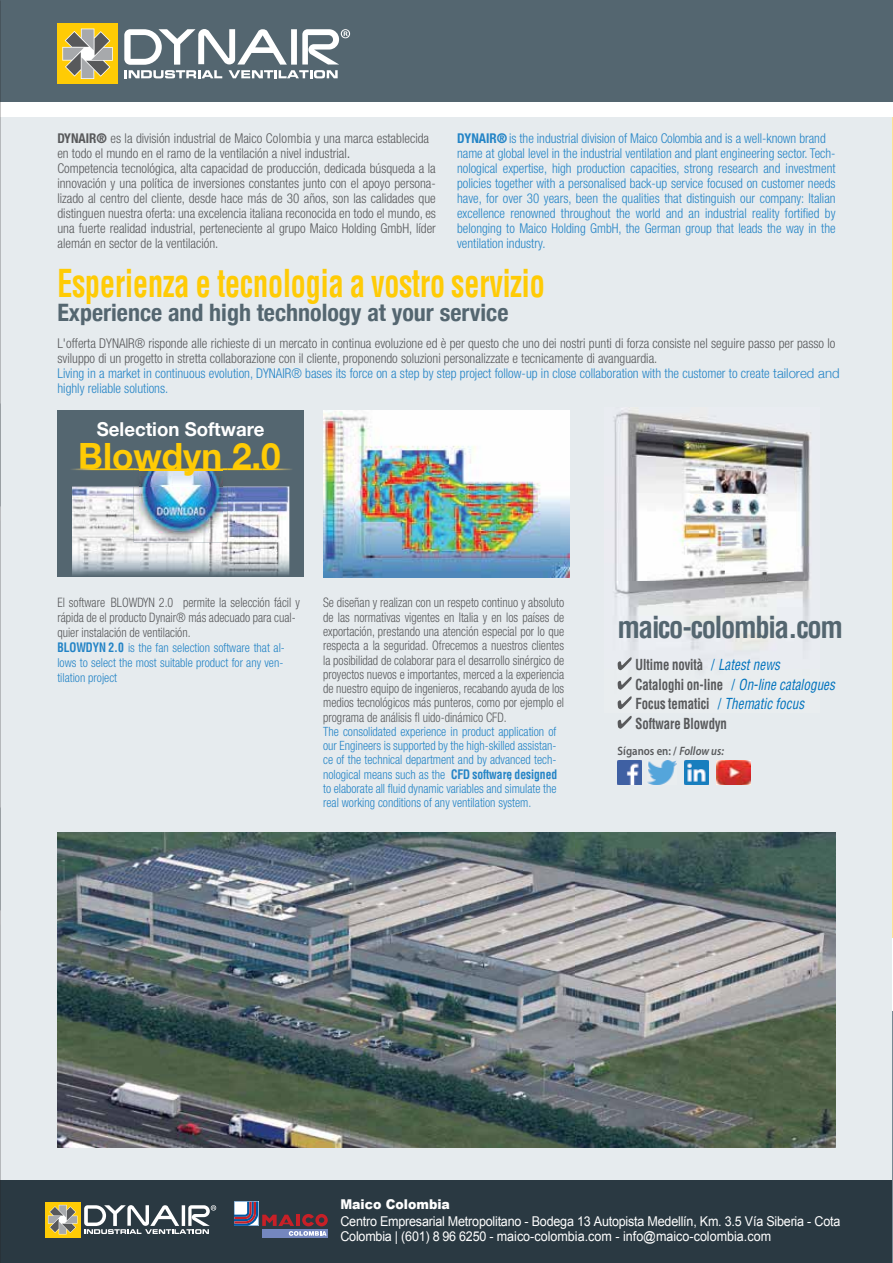
<style>
.page{position:relative;width:893px;height:1263px;background:#e6ebee}
.page>*{position:absolute;margin:0;border:0;box-sizing:border-box;transform-origin:0 0}
.t1{font:700 condensed 37.5px "Helvetica";color:#ffcb05;scale:.83 1}
.t2{font:700 36.15px "Helvetica Neue";color:#ffcb05}
.t3{font:700 condensed 29.7px "Helvetica";letter-spacing:-.04em;color:#546670}
.t4{font:700 condensed 24px "Helvetica Neue";color:#546670}
.t5{font:700 19.2px "Helvetica Neue";color:#fff}
.t6{font:700 condensed 14.85px/19.5px "Helvetica";color:#58595b;scale:.89 1}
.t7{font:italic condensed 14.85px "Helvetica LT Std";color:#0072bc;scale:.89 1}
.t8{font:300 condensed 13.5px/15px "Helvetica Neue LT Std";color:#58595b}
.t9{font:300 condensed 13.5px/15px "Helvetica Neue LT Std";color:#2484c6;text-align:justify;scale:.96 1}
.t10{font:300 condensed 13.5px "Helvetica Neue LT Std";color:#2484c6}
.t11{font:13.5px/15px "Arial";letter-spacing:-.015em;color:#fff;scale:.93 1}
.t12{font:900 13.5px "Arial";color:#fff;scale:.93 1}
.t13{font:300 condensed 13.2px/14.2px "Helvetica Neue LT Std";color:#58595b;text-align:justify;scale:.91 1}
.t14{font:300 condensed 13.05px/15px "Helvetica Neue LT Std";color:#58595b;scale:.92 1}
.t15{font:300 condensed 12.75px/14.2px "Helvetica Neue LT Std";color:#2484c6;scale:.94 1}
.t16{font:700 condensed 12.75px "Helvetica";color:#2484c6;scale:.94 1}
.t17{font:300 condensed 12.3px/15px "Helvetica Neue LT Std";color:#2484c6}
.t18{font:600 12.15px "Myriad Pro";color:#58595b;scale:.89 1}
.s1{font-family:"Helvetica Neue LT Pro";font-weight:700}
.s2{font-family:"Helvetica Neue";font-stretch:normal}
.s3{font-family:"Helvetica Neue LT Pro";font-weight:700;color:#2384c6}
.s4{font-family:"Helvetica";font-weight:700;font-size:12.75px}
.s5{font-weight:400;color:#0072bc}
.s6{font-family:"Helvetica LT Std";font-weight:400;font-style:italic;color:#0072bc}
.s7{font-family:"Helvetica";font-weight:700;font-style:normal;color:#58595b}
.s8{font-family:"Helvetica";font-style:normal}
.s9{font-style:italic}
</style>
<div class="page">
<div style="left:0;top:1180px;width:893px;height:83px;background:#2a3942"></div>
<div style="left:0;top:0;width:893px;height:102px;background:#546670"></div>
<div style="left:0;top:102px;width:893px;height:15px;background:#fff"></div>
<img style="left:323px;top:410px;width:247px;height:167px">
<div style="left:57px;top:24px;width:61px;height:60px;background:#ffcb05"></div>
<svg style="left:62px;top:29px;width:51px;height:50px"></svg>
<svg style="left:124px;top:29px;width:226px;height:49px"></svg>
<img style="left:614px;top:408px;width:197px;height:302px">
<svg style="left:618px;top:657px;width:14px;height:13px"></svg>
<svg style="left:618px;top:677px;width:14px;height:13px"></svg>
<svg style="left:618px;top:696px;width:14px;height:13px"></svg>
<svg style="left:618px;top:716px;width:14px;height:13px"></svg>
<div style="left:57px;top:410px;width:247px;height:167px;background:#546670"></div>
<svg style="left:72px;top:486px;width:218px;height:90px;background:#c3c8d2"></svg>
<img style="left:134px;top:470px;width:93px;height:72px">
<img style="left:139px;top:470px;width:83px;height:62px">
<img style="left:139px;top:486px;width:83px;height:1px">
<svg style="left:71px;top:468px;width:221px;height:2px"></svg>
<img style="left:57px;top:832px;width:779px;height:315px">
<img style="left:684px;top:761px;width:24px;height:23px">
<img style="left:618px;top:761px;width:23px;height:23px">
<img style="left:648px;top:761px;width:29px;height:23px">
<img style="left:717px;top:761px;width:33px;height:23px">
<div style="left:45px;top:1202px;width:35px;height:35px;background:#ffcb05"></div>
<svg style="left:48px;top:1205px;width:29px;height:29px"></svg>
<svg style="left:84px;top:1205px;width:132px;height:29px"></svg>
<div style="left:262px;top:1229px;width:65px;height:9px;background:#7487bf"></div>
<svg style="left:234px;top:1201px;width:94px;height:35px"></svg>
<p class="t8" style="left:57px;top:131px;width:373px"><span class="s1">DYNAIR®</span> es la división industrial de Maico Colombia y una marca establecida en todo el mundo en el ramo de la ventilación a nivel industria<span class="s2">l.</span></p>
<p class="t9" style="left:457px;top:131px;width:385px"><span class="s3">DYNAIR®</span>is the industrial division of Maico Colombia and is a well-known brand</p>
<p class="t8" style="left:57px;top:161px;width:380px;text-align:justify">Competencia tecnológica, alta capacidad de producción, dedicada búsqueda a la innovación y una política de inversiones constantes junto con el apoyo persona&shy;lizado al centro del cliente, desde hace más de 30 años, son las calidades que distinguen nuestra oferta: una excelencia italiana reconocida en todo el mundo, es una fuerte realidad industrial, perteneciente al grupo Maico Holding GmbH, líder alemán en sector de la ventilación.</p>
<p class="t9" style="left:457px;top:146px;width:396px">name at global level in the industrial ventilation and plant engineering sector. Tech&shy;nological expertise, high production capacities, strong research and investment policies together with a personalised back-up service focused on customer needs have, for over 30 years, been the qualities that distinguish our company: Italian excellence renowned throughout the world and an industrial reality fortified by belonging to Maico Holding GmbH, the German group that leads the way in the ventilation industry.</p>
<h1 class="t1" style="left:57px;top:261px;width:589px">Esperienza e tecnologia a vostro servizio</h1>
<h3 class="t4" style="left:57px;top:292px;width:453px">Experience and high technology at your service</h3>
<p class="t8" style="left:57px;top:335px;width:779px">L'offerta DYNAIR® risponde alle richieste di un mercato in continua evoluzione ed è per questo che uno dei nostri punti di forza consiste nel seguire passo per passo lo sviluppo di un progetto in stretta collaborazione con il cliente, proponendo soluzioni personalizzate e tecnicamente di avanguardia.</p>
<p class="t10" style="left:57px;top:380px;width:112px">highly reliable solutions.</p>
<p class="t10" style="left:57px;top:365px;width:784px">Living in a market in continuous evolution, DYNAIR® bases its force on a step by step project follow-up in close collaboration with the customer to create <span class="s2">tailored and</span></p>
<h3 class="t5" style="left:97px;top:414px;width:169px">Selection Software</h3>
<h2 class="t2" style="left:78px;top:428px;width:204px">Blowdyn 2.0</h2>
<p class="t14" style="left:57px;top:595px;width:265px">El software BLOWDYN 2.0 permite la selección fácil y rápida de el producto Dynair® más adecuado para cual&shy;quier instalación de ventilación.</p>
<p class="t17" style="left:57px;top:640px;width:229px"><span class="s4">BLOWDYN 2.0</span> is the fan selection software that al&shy;lows to select the most suitable product for any ven&shy;tilation project</p>
<p class="t13" style="left:323px;top:595px;width:266px">Se diseñan y realizan con un respeto continuo y absoluto de las normativas vigentes en Italia y en los países de exportación, prestando una atención especial por lo que respecta a la seguridad. Ofrecemos a nuestros clientes la posibilidad de colaborar para el desarrollo sinérgico de proyectos nuevos e importantes, merced a la experiencia de nuestro equipo de ingenieros, recabando ayuda de los medios tecnológicos más punteros, como por ejemplo el programa de análisis fl uido-dinámico CFD.</p>
<p class="t15" style="left:323px;top:724px;width:250px">The consolidated experience in product application of our Engineers is supported by the high-skilled assistan&shy;ce of the technical department and by advanced tech&shy;nological means such as the<br>to elaborate all fluid dynamic variables and simulate the real working conditions of any ventilation system.</p>
<p class="t16" style="left:451px;top:766px;width:114px">CFD software, designed</p>
<h3 class="t3" style="left:618px;top:609px;width:227px">maico-colombia.com</h3>
<p class="t6" style="left:635px;top:655px;width:164px">Ultime novità <span class="s5">/</span> <span class="s6">Latest news</span></p>
<p class="t7" style="left:635px;top:675px;width:226px"><span class="s7">Cataloghi on-line</span> <span class="s8">/</span> On-line catalogues</p>
<p class="t6" style="left:635px;top:694px;width:191px">Focus tematici <span class="s5">/</span> <span class="s6">Thematic focus<br></span>Software Blowdyn</p>
<p class="t18" style="left:618px;top:743px;width:121px">Síganos en: / <span class="s9">Follow us:</span></p>
<p class="t12" style="left:340px;top:1195px;width:119px">Maico Colombia</p>
<p class="t11" style="left:340px;top:1214px;width:539px">Centro Empresarial Metropolitano - Bodega 13 Autopista Medellín, Km. 3.5 Vía Siberia - Cota<br>Colombia | (601) 8 96 6250 - maico-colombia.com - info@maico-colombia.com</p>
</div>
